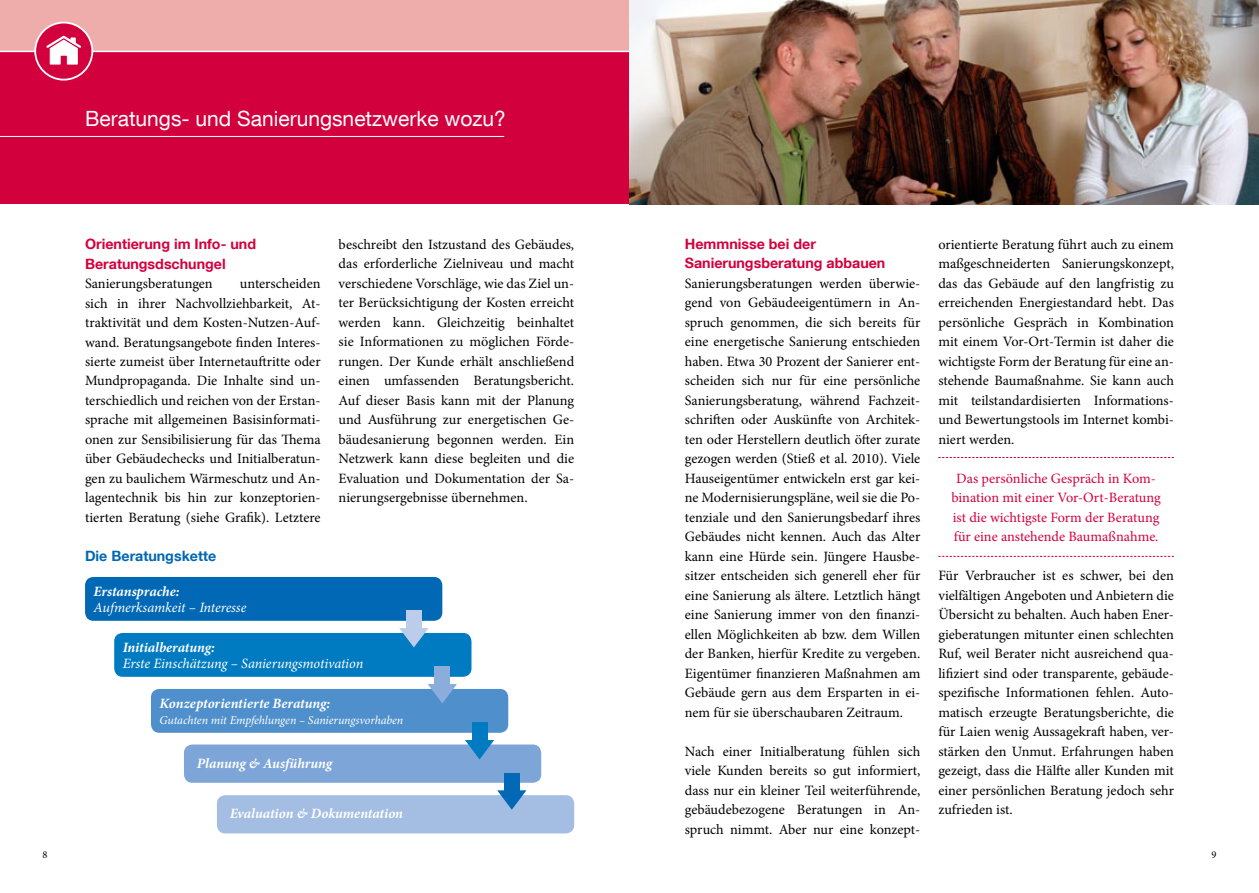
<style>
.page{position:relative;width:1259px;height:893px;background:#fff}
.page>*{position:absolute;margin:0;border:0;box-sizing:border-box;transform-origin:0 0}
.t1{font:21px "Helvetica Neue LT Com";color:#fff}
.t2{font:14.25px/19.5px "Minion Pro";color:#000;text-align:justify}
.t3{font:14.25px/19.5px "Minion Pro";color:#d3003e;text-align:center}
.t4{font:italic 700 14.25px "Minion Pro";letter-spacing:-.005em;color:#fff}
.t5{font:700 14.25px/19.5px "Helvetica Neue LT Com";color:#d3003e}
.t6{font:italic 14.25px "Minion Pro";letter-spacing:-.01em;color:#fff}
.t7{font:700 14.25px "Helvetica Neue LT Com";color:#0068b4}
.t8{font:italic 12px "Minion Pro";letter-spacing:-.01em;color:#fff}
.t9{font:10.5px "Minion Pro";color:#000}
</style>
<div class="page">
<div style="left:0;top:0;width:629px;height:204px;background:#d3003e"></div>
<div style="left:0;top:0;width:629px;height:51px;background:#eeacaa"></div>
<hr style="left:0;top:51px;width:629px;height:1px;background:#fff">
<svg style="left:34px;top:22px;width:59px;height:59px"></svg>
<div style="left:36px;top:23px;width:55px;height:56px;background:#d3003e;border-radius:50%"></div>
<svg style="left:46px;top:35px;width:35px;height:30px"></svg>
<img style="left:629px;top:0;width:630px;height:204px">
<hr style="left:0;top:136px;width:504px;height:1px;background:#fff">
<svg style="left:938px;top:457px;width:236px;height:1px"></svg>
<svg style="left:938px;top:556px;width:236px;height:1px"></svg>
<div style="left:114px;top:633px;width:357px;height:44px;background:#007ac0;border-radius:9px"></div>
<div style="left:151px;top:689px;width:357px;height:44px;background:#4e8fcc;border-radius:9px"></div>
<div style="left:184px;top:744px;width:357px;height:39px;background:#7da5d8;border-radius:9px"></div>
<div style="left:217px;top:795px;width:357px;height:38px;background:#a4bde3;border-radius:9px"></div>
<div style="left:85px;top:577px;width:357px;height:44px;background:#0068b4;border-radius:9px"></div>
<div style="left:406px;top:611px;width:15px;height:21px;background:#bccdeb"></div>
<svg style="left:399px;top:628px;width:29px;height:19px"></svg>
<div style="left:435px;top:667px;width:15px;height:21px;background:#8aaddc"></div>
<svg style="left:428px;top:684px;width:29px;height:19px"></svg>
<div style="left:472px;top:723px;width:15px;height:21px;background:#007ac0"></div>
<svg style="left:465px;top:740px;width:29px;height:19px"></svg>
<div style="left:504px;top:773px;width:15px;height:21px;background:#0068b4"></div>
<svg style="left:497px;top:790px;width:29px;height:20px"></svg>
<h1 class="t1" style="left:85px;top:105px;width:422px">Beratungs- und Sanierungsnetzwerke wozu?</h1>
<p class="t5" style="left:85px;top:234px;width:172px">Orientierung im Info- und<br>Beratungsdschungel</p>
<p class="t2" style="left:85px;top:274px;width:129px">Sanierungsberatungen</p>
<p class="t2" style="left:85px;top:274px;width:237px;text-indent:155px">unterscheiden sich in ihrer Nachvollziehbarkeit, At&shy;traktivität und dem Kosten-Nutzen-Auf&shy;wand. Beratungsangebote finden Interes&shy;sierte zumeist über Internetauftritte oder Mundpropaganda. Die Inhalte sind un&shy;terschiedlich und reichen von der Erstan&shy;sprache mit allgemeinen Basisinformati&shy;onen zur Sensibilisierung für das Thema über Gebäudechecks und Initialberatun&shy;gen zu baulichem Wärmeschutz und An&shy;lagentechnik bis hin zur konzeptorien&shy;tierten Beratung (siehe Grafik). Letztere</p>
<p class="t7" style="left:85px;top:547px;width:133px">Die Beratungskette</p>
<p class="t4" style="left:94px;top:581px;width:87px">Erstansprache:</p>
<p class="t6" style="left:94px;top:598px;width:154px">Aufmerksamkeit – Interesse</p>
<p class="t2" style="left:339px;top:235px;width:237px">beschreibt den Istzustand des Gebäudes, das erforderliche Zielniveau und macht verschiedene Vorschläge, wie das Ziel un&shy;ter Berücksichtigung der Kosten erreicht werden kann. Gleichzeitig beinhaltet sie Informationen zu möglichen Förde&shy;rungen. Der Kunde erhält anschließend einen umfassenden Beratungsbericht.<br>Auf dieser Basis kann mit der Planung und Ausführung zur energetischen Ge&shy;bäudesanierung begonnen werden. Ein Netzwerk kann diese begleiten und die Evaluation und Dokumentation der Sa&shy;nierungsergebnisse übernehmen.</p>
<p class="t4" style="left:123px;top:637px;width:94px">Initialberatung:</p>
<p class="t6" style="left:123px;top:654px;width:242px">Erste Einschätzung – Sanierungsmotivation</p>
<p class="t4" style="left:159px;top:693px;width:172px">Konzeptorientierte Beratung:</p>
<p class="t8" style="left:159px;top:712px;width:245px">Gutachten mit Empfehlungen – Sanierungsvorhaben</p>
<p class="t4" style="left:197px;top:753px;width:137px">Planung &amp; Ausführung</p>
<p class="t4" style="left:230px;top:804px;width:175px">Evaluation &amp; Dokumentation</p>
<p class="t5" style="left:685px;top:234px;width:202px">Hemmnisse bei der<br>Sanierungsberatung abbauen</p>
<p class="t2" style="left:685px;top:274px;width:237px">Sanierungsberatungen werden überwie&shy;gend von Gebäudeeigentümern in An&shy;spruch genommen, die sich bereits für eine energetische Sanierung entschieden haben. Etwa 30 Prozent der Sanierer ent&shy;scheiden sich nur für eine persönliche Sanierungsberatung, während Fachzeit&shy;schriften oder Auskünfte von Architek&shy;ten oder Herstellern deutlich öfter zurate gezogen werden (Stieß et al. 2010). Viele Hauseigentümer entwickeln erst gar kei&shy;ne Modernisierungspläne, weil sie die Po&shy;tenziale und den Sanierungsbedarf ihres Gebäudes nicht kennen. Auch das Alter kann eine Hürde sein. Jüngere Hausbe&shy;sitzer entscheiden sich generell eher für eine Sanierung als ältere. Letztlich hängt eine Sanierung immer von den finanzi&shy;ellen Möglichkeiten ab bzw. dem Willen der Banken, hierfür Kredite zu vergeben.<br>Eigentümer finanzieren Maßnahmen am Gebäude gern aus dem Ersparten in ei&shy;nem für sie überschaubaren Zeitraum.</p>
<p class="t2" style="left:685px;top:741px;width:237px">Nach einer Initialberatung fühlen sich viele Kunden bereits so gut informiert, dass nur ein kleiner Teil weiterführende, gebäudebezogene Beratungen in An&shy;spruch nimmt. Aber nur eine konzept-</p>
<p class="t2" style="left:938px;top:234px;width:237px">orientierte Beratung führt auch zu einem maßgeschneiderten Sanierungskonzept, das das Gebäude auf den langfristig zu erreichenden Energiestandard hebt. Das persönliche Gespräch in Kombination mit einem Vor-Ort-Termin ist daher die wichtigste Form der Beratung für eine an&shy;stehende Baumaßnahme. Sie kann auch mit teilstandardisierten Informations&shy;und Bewertungstools im Internet kombi&shy;niert werden.</p>
<p class="t3" style="left:951px;top:468px;width:211px">Das persönliche Gespräch in Kom&shy;bination mit einer Vor-Ort-Beratung ist die wichtigste Form der Beratung für eine anstehende Baumaßnahme.</p>
<p class="t2" style="left:938px;top:566px;width:237px">Für Verbraucher ist es schwer, bei den vielfältigen Angeboten und Anbietern die Übersicht zu behalten. Auch haben Ener&shy;gieberatungen mitunter einen schlechten Ruf, weil Berater nicht ausreichend qua&shy;lifiziert sind oder transparente, gebäude&shy;spezifische Informationen fehlen. Auto&shy;matisch erzeugte Beratungsberichte, die für Laien wenig Aussagekraft haben, ver&shy;stärken den Unmut. Erfahrungen haben gezeigt, dass die Hälfte aller Kunden mit einer persönlichen Beratung jedoch sehr zufrieden ist.</p>
<p class="t9" style="left:43px;top:848px;width:7px">8</p>
<p class="t9" style="left:1211px;top:848px;width:7px">9</p>
</div>
